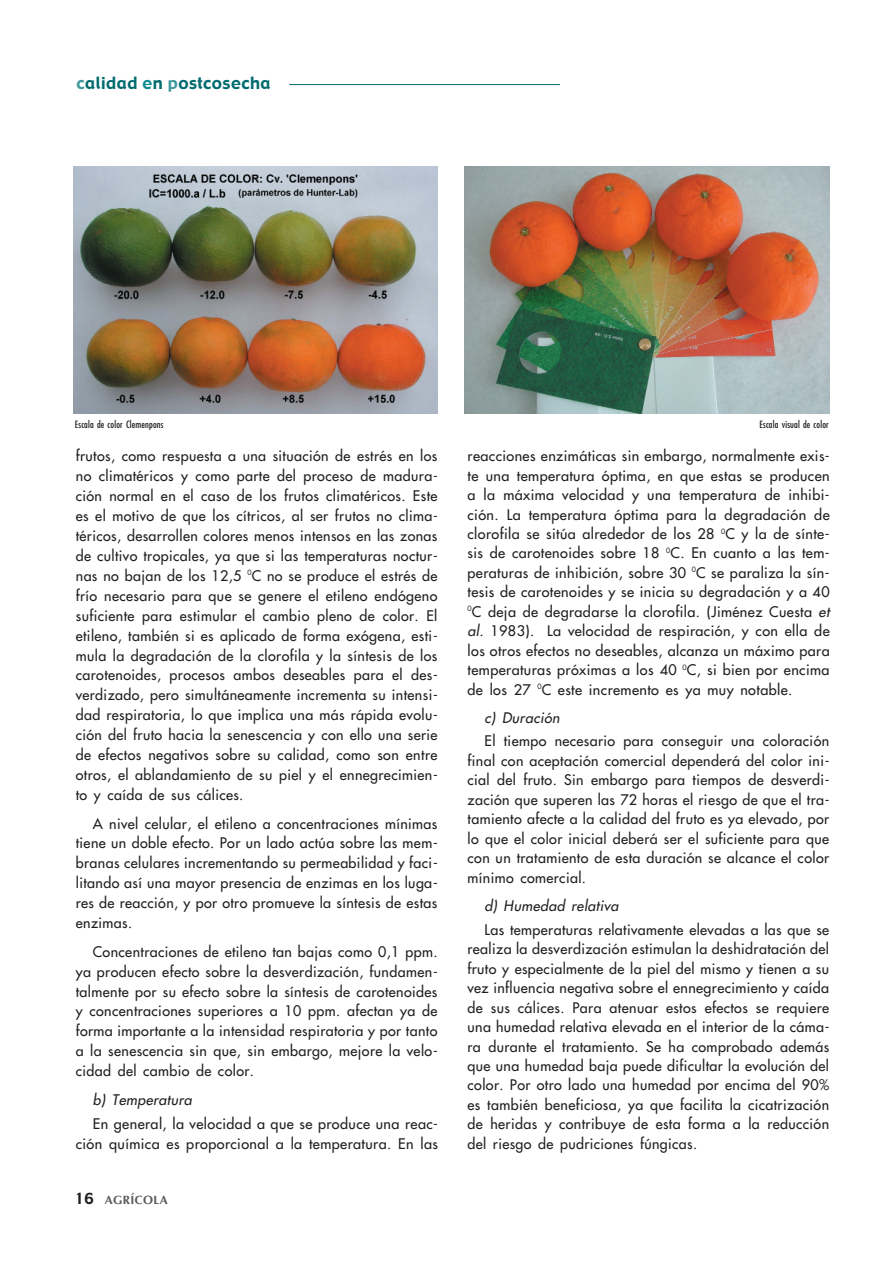
<style>
.page{position:relative;width:893px;height:1263px;background:#fff}
.page>*{position:absolute;margin:0;border:0;box-sizing:border-box;transform-origin:0 0}
.t1{font:16.5px "Gadget";letter-spacing:.03em;color:#006b6e}
.t2{font:14.25px/19.5px "Futura";letter-spacing:.03em;color:#231f20;text-align:justify}
.t3{font:italic 14.25px "Futura";letter-spacing:.03em;color:#231f20}
.t4{font:700 12px "Optima";letter-spacing:.025em;color:#58595b}
.t5{font:condensed 9.75px "Futura";letter-spacing:.02em;color:#231f20}
.s1{color:#40989d}
.s2{color:#0e8b90}
.s3{font-family:"Gadget";font-weight:400;font-size:15px;color:#231f20}
.s4{font-style:italic}
</style>
<div class="page">
<hr style="left:289px;top:84px;width:271px;height:1px;background:#006b6e">
<img style="left:73px;top:167px;width:364px;height:246px">
<img style="left:464px;top:167px;width:365px;height:246px">
<p class="t1" style="left:77px;top:77px;width:195px"><span class="s1">c</span>alidad <span class="s2">e</span>n <span class="s1">p</span>ostcosecha</p>
<p class="t5" style="left:75px;top:420px;width:90px">Escala de color Clemenpons</p>
<p class="t5" style="left:759px;top:420px;width:71px">Escala visual de color</p>
<p class="t2" style="left:76px;top:447px;width:363px;line-height:20px">frutos, como respuesta a una situación de estrés en los no climatéricos y como parte del proceso de madura&shy;ción normal en el caso de los frutos climatéricos. Este es el motivo de que los cítricos, al ser frutos no clima&shy;téricos, desarrollen colores menos intensos en las zonas de cultivo tropicales, ya que si las temperaturas noctur&shy;nas no bajan de los 12,5 <sup>0</sup>C no se produce el estrés de frío necesario para que se genere el etileno endógeno suficiente para estimular el cambio pleno de color. El etileno, también si es aplicado de forma exógena, esti&shy;mula la degradación de la clorofila y la síntesis de los carotenoides, procesos ambos deseables para el des&shy;verdizado, pero simultáneamente incrementa su intensi&shy;dad respiratoria, lo que implica una más rápida evolu&shy;ción del fruto hacia la senescencia y con ello una serie de efectos negativos sobre su calidad, como son entre otros, el ablandamiento de su piel y el ennegrecimien&shy;to y caída de sus cálices.</p>
<p class="t2" style="left:76px;top:814px;width:363px;line-height:20px;text-indent:17px">A nivel celular, el etileno a concentraciones mínimas tiene un doble efecto. Por un lado actúa sobre las mem&shy;branas celulares incrementando su permeabilidad y faci&shy;litando así una mayor presencia de enzimas en los luga&shy;res de reacción, y por otro promueve la síntesis de estas enzimas.</p>
<p class="t2" style="left:76px;top:942px;width:363px;line-height:20px;text-indent:17px">Concentraciones de etileno tan bajas como 0,1 ppm. ya producen efecto sobre la desverdización, fundamen&shy;talmente por su efecto sobre la síntesis de carotenoides y concentraciones superiores a 10 ppm. afectan ya de forma importante a la intensidad respiratoria y por tanto a la senescencia sin que, sin embargo, mejore la velo&shy;cidad del cambio de color.</p>
<p class="t3" style="left:93px;top:1092px;width:100px">b) Temperatura</p>
<p class="t2" style="left:76px;top:1115px;width:363px;line-height:20px;text-align:right">En general, la velocidad a que se produce una reac&shy;ción química es proporcional a la temperatura. En las</p>
<p class="t4" style="left:75px;top:1195px;width:95px"><span class="s3">16</span> AGRÍCOLA</p>
<p class="t2" style="left:467px;top:447px;width:363px">reacciones enzimáticas sin embargo, normalmente exis&shy;te una temperatura óptima, en que estas se producen a la máxima velocidad y una temperatura de inhibi&shy;ción. La temperatura óptima para la degradación de clorofila se sitúa alrededor de los 28 <sup>0</sup>C y la de sínte&shy;sis de carotenoides sobre 18 <sup>0</sup>C. En cuanto a las tem&shy;peraturas de inhibición, sobre 30 <sup>0</sup>C se paraliza la sín&shy;tesis de carotenoides y se inicia su degradación y a 40<br><sup>0</sup>C deja de degradarse la clorofila. (Jiménez Cuesta <span class="s4">et al.</span> 1983). La velocidad de respiración, y con ella de los otros efectos no deseables, alcanza un máximo para temperaturas próximas a los 40 <sup>0</sup>C, si bien por encima de los 27 <sup>0</sup>C este incremento es ya muy notable.</p>
<p class="t3" style="left:484px;top:710px;width:76px">c) Duración</p>
<p class="t2" style="left:467px;top:732px;width:363px;text-indent:17px">El tiempo necesario para conseguir una coloración final con aceptación comercial dependerá del color ini&shy;cial del fruto. Sin embargo para tiempos de desverdi&shy;zación que superen las 72 horas el riesgo de que el tra&shy;tamiento afecte a la calidad del fruto es ya elevado, por lo que el color inicial deberá ser el suficiente para que con un tratamiento de esta duración se alcance el color mínimo comercial.</p>
<p class="t3" style="left:484px;top:899px;width:135px">d) Humedad relativa</p>
<p class="t2" style="left:467px;top:921px;width:363px;text-indent:17px">Las temperaturas relativamente elevadas a las que se realiza la desverdización estimulan la deshidratación del fruto y especialmente de la piel del mismo y tienen a su vez influencia negativa sobre el ennegrecimiento y caída de sus cálices. Para atenuar estos efectos se requiere una humedad relativa elevada en el interior de la cáma&shy;ra durante el tratamiento. Se ha comprobado además que una humedad baja puede dificultar la evolución del color. Por otro lado una humedad por encima del 90% es también beneficiosa, ya que facilita la cicatrización de heridas y contribuye de esta forma a la reducción del riesgo de pudriciones fúngicas.</p>
</div>
